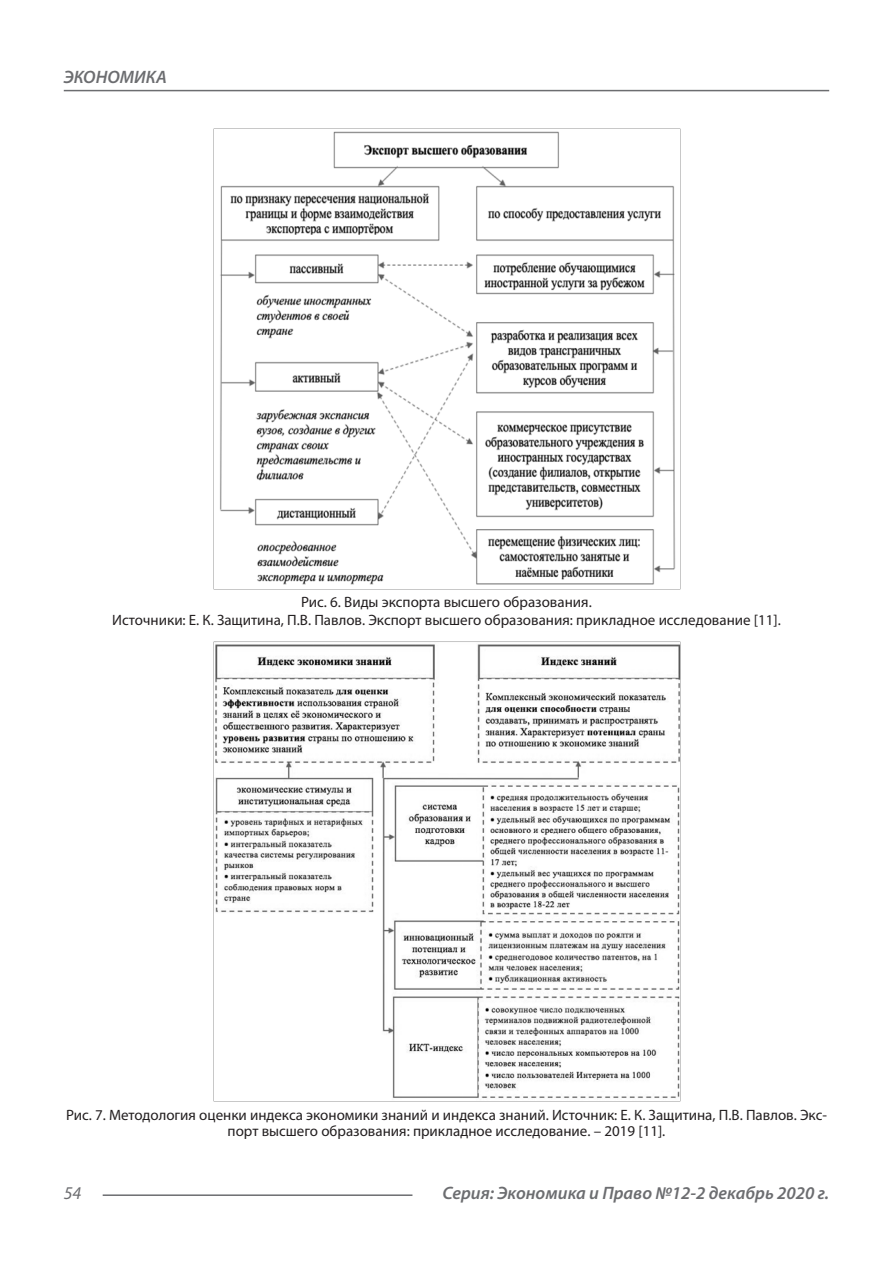
<style>
.page{position:relative;width:893px;height:1263px;background:#fff}
.page>*{position:absolute;margin:0;border:0;box-sizing:border-box;transform-origin:0 0}
.t1{font:italic 600 18px "Myriad Pro";color:#6c6d70}
.t2{font:italic 18px "Myriad Pro";color:#6c6d70}
.Статья_текст{font:15px/16.5px "Myriad Pro";color:#231f20;text-align:center}
</style>
<div class="page">
<hr style="left:103px;top:1194px;width:309px;height:2px;background:#6c6d70">
<hr style="left:64px;top:90px;width:765px;height:1px;background:#6c6d70">
<img style="left:213px;top:128px;width:467px;height:461px">
<img style="left:213px;top:642px;width:467px;height:459px">
<p class="t1" style="left:64px;top:66px;width:105px">ЭКОНОМИКА</p>
<p class="Статья_текст" style="left:301px;top:594px;width:292px">Рис. 6. Виды экспорта высшего образования.</p>
<p class="Статья_текст" style="left:112px;top:612px;width:670px">Источники: Е. К. Защитина, П.В. Павлов. Экспорт высшего образования: прикладное исследование [11].</p>
<p class="Статья_текст" style="left:66px;top:1106px;width:762px">Рис. 7. Методология оценки индекса экономики знаний и индекса знаний. Источник: Е. К. Защитина, П.В. Павлов. Экс&shy;порт высшего образования: прикладное исследование. – 2019 [11].</p>
<p class="t2" style="left:64px;top:1182px;width:19px">54</p>
<p class="t1" style="left:442px;top:1182px;width:388px">Серия: Экономика и Право №12-2 декабрь 2020 г.</p>
</div>
